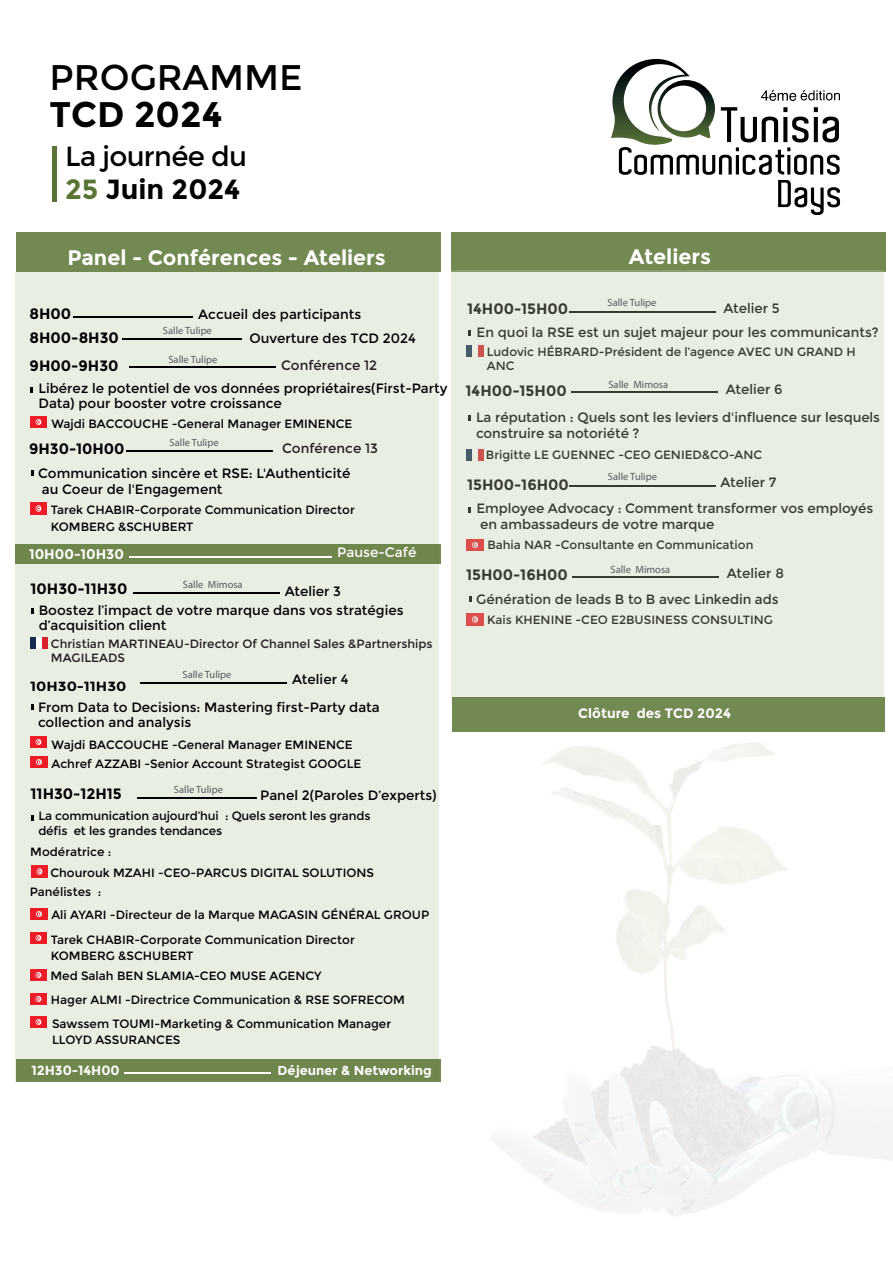
<style>
.page{position:relative;width:893px;height:1263px;background:#fff}
.page>*{position:absolute;margin:0;border:0;box-sizing:border-box;transform-origin:0 0}
.t1{font:35.55px "Montserrat";color:#000001}
.t2{font:700 35.55px "Montserrat";color:#000001}
.t3{font:27.75px/33px "Montserrat";letter-spacing:-.025em;color:#000001}
.t4{font:700 21px "Montserrat";color:#fff}
.t5{font:700 15px "Montserrat";color:#000001}
.t6{font:700 13.95px "Montserrat";color:#fff}
.t7{font:700 13.65px "Montserrat";color:#fff}
.t8{font:13.65px "Montserrat";color:#fff}
.t9{font:13.5px/15px "Montserrat";color:#000001}
.t10{font:13.5px "Montserrat";color:#231f20}
.t11{font:700 13.35px "Montserrat";color:#000001;scale:1.12 1}
.t12{font:700 13.35px "Montserrat";color:#fff}
.t13{font:700 13.05px "Montserrat";color:#fff}
.t14{font:12px/16.5px "Montserrat";color:#000001}
.t15{font:12px/14.4px "Montserrat";color:#231f20}
.t16{font:10.5px "Myriad Pro";color:#575a5b}
.s1{font-weight:700;color:#597533}
.s2{font-weight:700}
</style>
<div class="page">
<div style="left:15px;top:273px;width:424px;height:809px;background:#e9eee3"></div>
<img style="left:440px;top:731px;width:453px;height:485px">
<div style="left:52px;top:146px;width:5px;height:56px;background:#597533"></div>
<svg style="left:31px;top:704px;width:3px;height:6px"></svg>
<hr style="left:73px;top:316px;width:120px;height:2px;background:#000001">
<svg style="left:30px;top:387px;width:3px;height:6px"></svg>
<svg style="left:31px;top:608px;width:3px;height:6px"></svg>
<hr style="left:137px;top:796px;width:119px;height:2px;background:#000001">
<div style="left:15px;top:544px;width:425px;height:20px;background:#6f874d"></div>
<div style="left:16px;top:1059px;width:424px;height:23px;background:#6f874d"></div>
<hr style="left:141px;top:682px;width:146px;height:2px;background:#000001">
<hr style="left:134px;top:592px;width:146px;height:2px;background:#000001">
<hr style="left:130px;top:366px;width:146px;height:2px;background:#000001">
<hr style="left:123px;top:338px;width:119px;height:2px;background:#000001">
<div style="left:16px;top:232px;width:424px;height:40px;background:#728a52"></div>
<div style="left:451px;top:232px;width:434px;height:40px;background:#728a52"></div>
<img style="left:30px;top:416px;width:17px;height:11px">
<hr style="left:129px;top:556px;width:202px;height:2px;background:#fff">
<img style="left:31px;top:637px;width:16px;height:11px">
<img style="left:30px;top:737px;width:17px;height:11px">
<svg style="left:31px;top:816px;width:3px;height:5px"></svg>
<img style="left:31px;top:908px;width:16px;height:11px">
<img style="left:30px;top:993px;width:17px;height:11px">
<img style="left:30px;top:1016px;width:17px;height:11px">
<img style="left:30px;top:933px;width:17px;height:11px">
<img style="left:30px;top:969px;width:17px;height:11px">
<img style="left:31px;top:866px;width:17px;height:11px">
<svg style="left:31px;top:471px;width:3px;height:5px"></svg>
<hr style="left:126px;top:450px;width:146px;height:2px;background:#000001">
<img style="left:30px;top:503px;width:17px;height:11px">
<hr style="left:125px;top:1072px;width:146px;height:2px;background:#fff">
<div style="left:451px;top:270px;width:433px;height:428px;background:#e9eee3"></div>
<div style="left:452px;top:697px;width:433px;height:34px;background:#728a52"></div>
<img style="left:31px;top:756px;width:16px;height:11px">
<svg style="left:611px;top:59px;width:229px;height:156px"></svg>
<h1 class="t1" style="left:50px;top:57px;width:254px">PROGRAMME</h1>
<h1 class="t2" style="left:50px;top:93px;width:175px">TCD 2024</h1>
<h2 class="t3" style="left:65px;top:140px;width:183px">La journée du<br><span class="s1">25</span> <span class="s2">Juin 2024</span></h2>
<h3 class="t4" style="left:67px;top:245px;width:320px">Panel - Conférences - Ateliers</h3>
<p class="t5" style="left:30px;top:305px;width:43px">8H00</p>
<p class="t9" style="left:198px;top:307px;width:164px">Accueil des participants</p>
<p class="t5" style="left:30px;top:356px;width:90px">9H00-9H30</p>
<p class="t10" style="left:281px;top:357px;width:98px">Conférence 12</p>
<p class="t16" style="left:163px;top:324px;width:50px">Salle Tulipe</p>
<p class="t16" style="left:168px;top:353px;width:50px">Salle Tulipe</p>
<p class="t5" style="left:30px;top:328px;width:91px">8H00-8H30</p>
<p class="t9" style="left:249px;top:331px;width:168px">Ouverture des TCD 2024</p>
<p class="t9" style="left:39px;top:381px;width:410px">Libérez le potentiel de vos données propriétaires(First-Party<br>Data) pour booster votre croissance</p>
<p class="t14" style="left:51px;top:416px;width:303px">Wajdi BACCOUCHE -General Manager EMINENCE</p>
<p class="t16" style="left:170px;top:436px;width:50px">Salle Tulipe</p>
<p class="t5" style="left:29px;top:440px;width:97px">9H30-10H00</p>
<p class="t10" style="left:282px;top:441px;width:97px">Conférence 13</p>
<p class="t9" style="left:38px;top:465px;width:314px;line-height:16.5px">Communication sincère et RSE: L'Authenticité au Coeur de l'Engagement</p>
<p class="t14" style="left:51px;top:502px;width:306px">Tarek CHABIR-Corporate Communication Director<br>KOMBERG &amp;SCHUBERT</p>
<p class="t6" style="left:29px;top:546px;width:96px">10H00-10H30</p>
<p class="t8" style="left:337px;top:545px;width:81px">Pause-Café</p>
<p class="t16" style="left:183px;top:578px;width:61px">Salle Mimosa</p>
<p class="t5" style="left:31px;top:580px;width:98px">10H30-11H30</p>
<p class="t9" style="left:285px;top:583px;width:58px">Atelier 3</p>
<p class="t9" style="left:39px;top:603px;width:366px">Boostez l’impact de votre marque dans vos stratégies d’acquisition client</p>
<p class="t15" style="left:51px;top:636px;width:383px">Christian MARTINEAU-Director Of Channel Sales &amp;Partnerships<br>MAGILEADS</p>
<p class="t11" style="left:30px;top:678px;width:87px">10H30-11H30</p>
<p class="t16" style="left:183px;top:668px;width:50px">Salle Tulipe</p>
<p class="t9" style="left:292px;top:672px;width:58px">Atelier 4</p>
<p class="t9" style="left:38px;top:700px;width:343px">From Data to Decisions: Mastering first-Party data collection and analysis</p>
<p class="t14" style="left:52px;top:736px;width:303px">Wajdi BACCOUCHE -General Manager EMINENCE</p>
<p class="t9" style="left:260px;top:788px;width:178px">Panel 2(Paroles D’experts)</p>
<p class="t14" style="left:38px;top:808px;width:334px;line-height:15px">La communication aujourd’hui : Quels seront les grands défis et les grandes tendances</p>
<p class="t14" style="left:51px;top:755px;width:311px">Achref AZZABI -Senior Account Strategist GOOGLE</p>
<p class="t16" style="left:174px;top:783px;width:50px">Salle Tulipe</p>
<p class="t5" style="left:31px;top:785px;width:93px">11H30-12H15</p>
<p class="t14" style="left:50px;top:842px;width:325px;line-height:21px;text-indent:-20px">Modératrice :<br>Chourouk MZAHI -CEO-PARCUS DIGITAL SOLUTIONS</p>
<p class="t14" style="left:30px;top:884px;width:73px">Panélistes :</p>
<p class="t14" style="left:51px;top:907px;width:379px">Ali AYARI -Directeur de la Marque MAGASIN GÉNÉRAL GROUP</p>
<p class="t14" style="left:51px;top:932px;width:306px">Tarek CHABIR-Corporate Communication Director<br>KOMBERG &amp;SCHUBERT</p>
<p class="t14" style="left:50px;top:967px;width:273px">Med Salah BEN SLAMIA-CEO MUSE AGENCY</p>
<p class="t14" style="left:51px;top:992px;width:356px">Hager ALMI -Directrice Communication &amp; RSE SOFRECOM</p>
<p class="t14" style="left:52px;top:1015px;width:341px">Sawssem TOUMI-Marketing &amp; Communication Manager<br>LLOYD ASSURANCES</p>
<p class="t12" style="left:31px;top:1062px;width:90px">12H30-14H00</p>
<p class="t13" style="left:277px;top:1062px;width:156px">Déjeuner &amp; Networking</p>
<p class="t5" style="left:467px;top:300px;width:103px">14H00-15H00</p>
<h3 class="t4" style="left:629px;top:244px;width:83px">Ateliers</h3>
<p class="t16" style="left:607px;top:295px;width:50px">Salle Tulipe</p>
<p class="t9" style="left:723px;top:300px;width:58px">Atelier 5</p>
<p class="t9" style="left:477px;top:325px;width:404px">En quoi la RSE est un sujet majeur pour les communicants?</p>
<p class="t14" style="left:487px;top:345px;width:371px;line-height:13.5px">Ludovic HÉBRARD-Président de l’agence AVEC UN GRAND H<br>ANC</p>
<p class="t5" style="left:466px;top:382px;width:103px">14H00-15H00</p>
<p class="t16" style="left:608px;top:378px;width:61px">Salle Mimosa</p>
<p class="t9" style="left:726px;top:381px;width:58px">Atelier 6</p>
<p class="t9" style="left:476px;top:409px;width:406px;line-height:16.5px">La réputation : Quels sont les leviers d'influence sur lesquels construire sa notoriété ?</p>
<p class="t14" style="left:486px;top:447px;width:278px">Brigitte LE GUENNEC -CEO GENIED&amp;CO-ANC</p>
<p class="t5" style="left:467px;top:476px;width:103px">15H00-16H00</p>
<p class="t16" style="left:608px;top:470px;width:50px">Salle Tulipe</p>
<p class="t9" style="left:720px;top:475px;width:58px">Atelier 7</p>
<p class="t9" style="left:476px;top:500px;width:398px;line-height:16.5px">Employee Advocacy : Comment transformer vos employés en ambassadeurs de votre marque</p>
<p class="t14" style="left:487px;top:537px;width:268px">Bahia NAR -Consultante en Communication</p>
<p class="t16" style="left:610px;top:563px;width:61px">Salle Mimosa</p>
<p class="t5" style="left:466px;top:566px;width:103px">15H00-16H00</p>
<p class="t9" style="left:727px;top:566px;width:59px">Atelier 8</p>
<p class="t9" style="left:476px;top:591px;width:304px">Génération de leads B to B avec Linkedin ads</p>
<p class="t14" style="left:487px;top:612px;width:288px">Kais KHENINE -CEO E2BUSINESS CONSULTING</p>
<p class="t7" style="left:578px;top:705px;width:154px">Clôture des TCD 2024</p>
</div>
